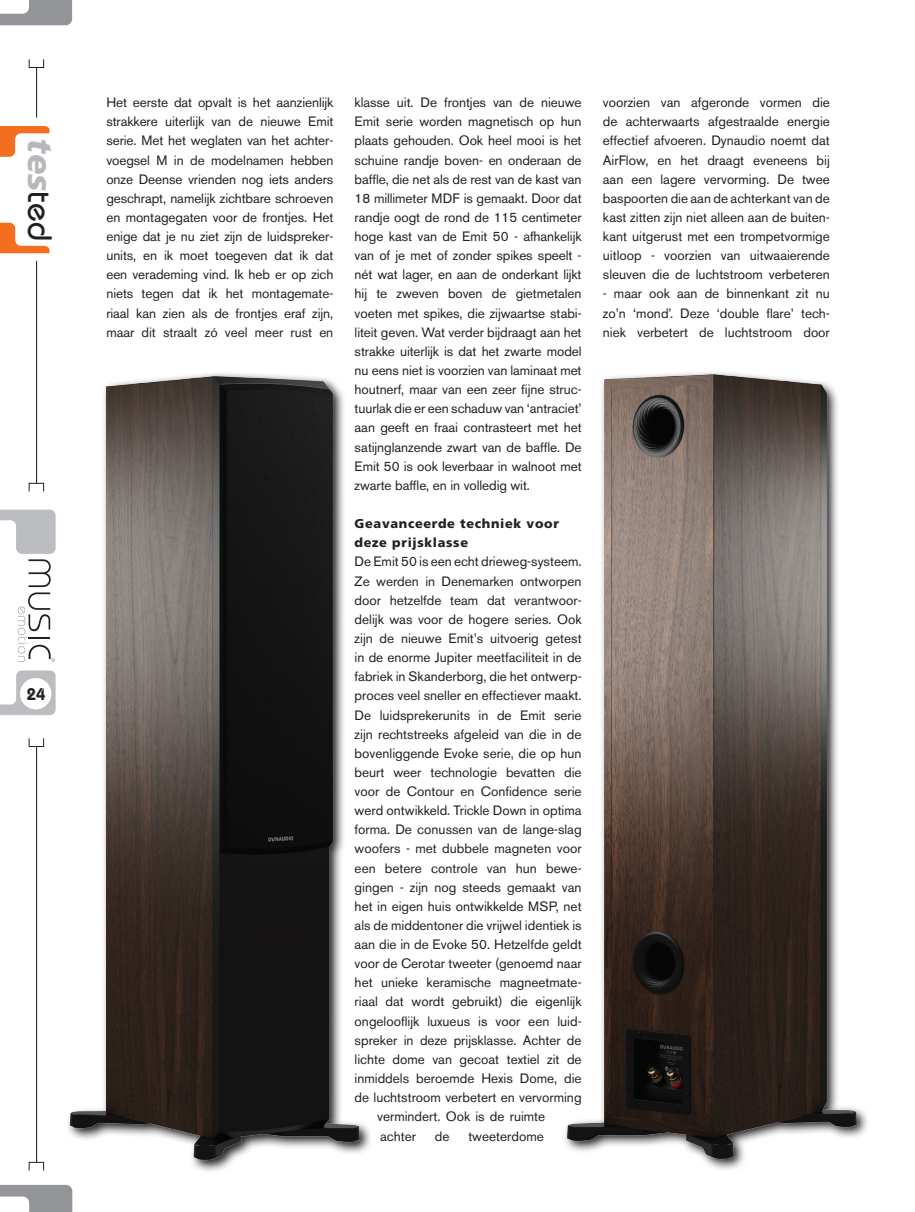
<style>
.page{position:relative;width:915px;height:1212px;background:#fff}
.page>*{position:absolute;margin:0;border:0;box-sizing:border-box;transform-origin:0 0}
.t1{font:italic 900 33.9px "Frutiger";color:#b7b8bb}
.t2{font:600 16.95px "Bauhaus";color:#231f20}
.t3{font:13.5px/19.2px "Akzidenz Grotesk BE";color:#231f20;text-align:justify}
.t4{font:900 12.75px/19.2px "Frutiger";letter-spacing:.05em;color:#231f20}
.s1{font-family:"Bauhaus";font-weight:500;font-style:normal;color:#231f20}
</style>
<div class="page">
<img style="left:50px;top:373px;width:321px;height:798px">
<img style="left:565px;top:372px;width:302px;height:798px">
<svg style="left:0;top:0;width:72px;height:25px"></svg>
<svg style="left:0;top:670px;width:56px;height:45px"></svg>
<svg style="left:0;top:1185px;width:72px;height:27px"></svg>
<hr style="left:36px;top:67px;width:1px;height:51px;background:#231f20">
<div style="left:29px;top:59px;width:15px;height:9px;border:1px solid #231f20"></div>
<hr style="left:36px;top:746px;width:1px;height:416px;background:#231f20">
<div style="left:29px;top:738px;width:15px;height:9px;border:1px solid #231f20"></div>
<div style="left:29px;top:1162px;width:15px;height:9px;border:1px solid #231f20"></div>
<div style="left:20px;top:678px;width:31px;height:31px;background:#fff;border-radius:50%"></div>
<div style="left:29px;top:483px;width:15px;height:9px;border:1px solid #231f20"></div>
<hr style="left:36px;top:261px;width:1px;height:222px;background:#231f20">
<svg style="left:0;top:223px;width:49px;height:30px"></svg>
<svg style="left:0;top:126px;width:49px;height:31px"></svg>
<svg style="left:0;top:510px;width:56px;height:152px"></svg>
<h1 class="t1" style="left:60px;top:138px;width:104px;rotate:90deg">tes<span class="s1">ted</span></h1>
<p class="t2" style="left:27px;top:684px;width:20px">24</p>
<p class="t3" style="left:106px;top:93px;width:228px">Het eerste dat opvalt is het aanzienlijk strakkere uiterlijk van de nieuwe Emit serie. Met het weglaten van het achter&shy;voegsel M in de modelnamen hebben onze Deense vrienden nog iets anders geschrapt, namelijk zichtbare schroeven en montagegaten voor de frontjes. Het enige dat je nu ziet zijn de luidspreker&shy;units, en ik moet toegeven dat ik dat een verademing vind. Ik heb er op zich niets tegen dat ik het montagemate&shy;riaal kan zien als de frontjes eraf zijn, maar dit straalt zó veel meer rust en</p>
<p class="t3" style="left:354px;top:93px;width:228px">klasse uit. De frontjes van de nieuwe Emit serie worden magnetisch op hun plaats gehouden. Ook heel mooi is het schuine randje boven- en onderaan de baffle, die net als de rest van de kast van 18 millimeter MDF is gemaakt. Door dat randje oogt de rond de 115 centimeter hoge kast van de Emit 50 - afhankelijk van of je met of zonder spikes speelt - nét wat lager, en aan de onderkant lijkt hij te zweven boven de gietmetalen voeten met spikes, die zijwaartse stabi&shy;liteit geven. Wat verder bijdraagt aan het strakke uiterlijk is dat het zwarte model nu eens niet is voorzien van laminaat met houtnerf, maar van een zeer fijne struc&shy;tuurlak die er een schaduw van ‘antraciet’ aan geeft en fraai contrasteert met het satijnglanzende zwart van de baffle. De Emit 50 is ook leverbaar in walnoot met zwarte baffle, en in volledig wit.</p>
<p class="t4" style="left:354px;top:514px;width:206px">Geavanceerde techniek voor deze prijsklasse</p>
<p class="t3" style="left:354px;top:552px;width:228px">De Emit 50 is een echt drieweg-systeem.<br>Ze werden in Denemarken ontworpen door hetzelfde team dat verantwoor&shy;delijk was voor de hogere series. Ook zijn de nieuwe Emit’s uitvoerig getest in de enorme Jupiter meetfaciliteit in de fabriek in Skanderborg, die het ontwerp&shy;proces veel sneller en effectiever maakt.<br>De luidsprekerunits in de Emit serie zijn rechtstreeks afgeleid van die in de bovenliggende Evoke serie, die op hun beurt weer technologie bevatten die voor de Contour en Confidence serie werd ontwikkeld. Trickle Down in optima forma. De conussen van de lange-slag woofers - met dubbele magneten voor een betere controle van hun bewe&shy;gingen - zijn nog steeds gemaakt van het in eigen huis ontwikkelde MSP, net als de middentoner die vrijwel identiek is aan die in de Evoke 50. Hetzelfde geldt voor de Cerotar tweeter (genoemd naar het unieke keramische magneetmate&shy;riaal dat wordt gebruikt) die eigenlijk ongelooflijk luxueus is voor een luid&shy;spreker in deze prijsklasse. Achter de lichte dome van gecoat textiel zit de inmiddels beroemde Hexis Dome, die de luchtstroom verbetert en vervorming</p>
<p class="t3" style="left:377px;top:1107px;width:169px">vermindert. Ook is de ruimte achter</p>
<p class="t3" style="left:434px;top:1126px;width:16px">de</p>
<p class="t3" style="left:468px;top:1126px;width:77px">tweeterdome</p>
<p class="t3" style="left:602px;top:93px;width:228px">voorzien van afgeronde vormen die de achterwaarts afgestraalde energie effectief afvoeren. Dynaudio noemt dat AirFlow, en het draagt eveneens bij aan een lagere vervorming. De twee baspoorten die aan de achterkant van de kast zitten zijn niet alleen aan de buiten&shy;kant uitgerust met een trompetvormige uitloop - voorzien van uitwaaierende sleuven die de luchtstroom verbeteren</p>
<p class="t3" style="left:602px;top:284px;width:228px">- maar ook aan de binnenkant zit nu zo’n ‘mond’. Deze ‘double flare’ tech&shy;niek verbetert de luchtstroom door</p>
</div>
